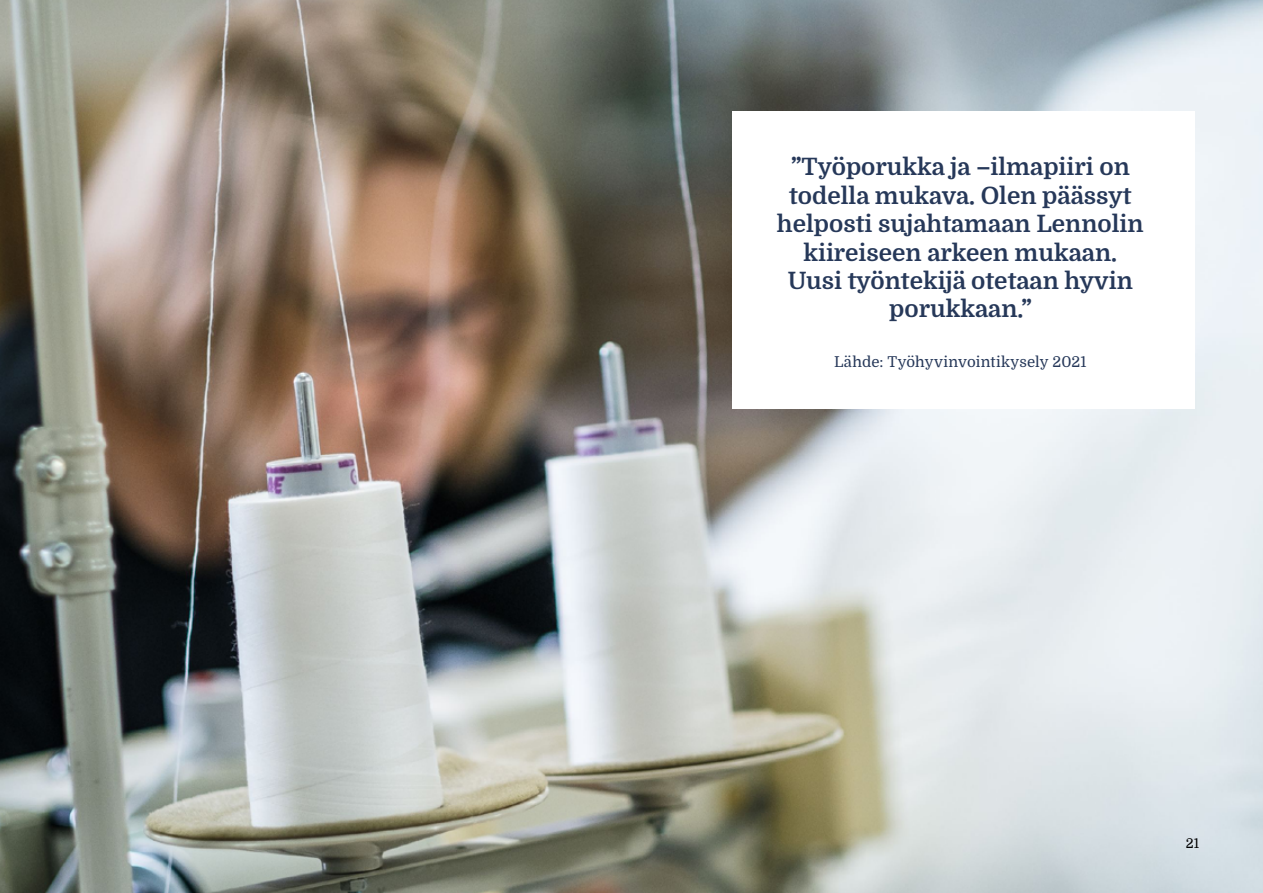
<style>
.page{position:relative;width:1263px;height:893px;background:#fff}
.page>*{position:absolute;margin:0;border:0;box-sizing:border-box;transform-origin:0 0}
.t1{font:700 24px/28.5px "Domine";color:#263859;text-align:center}
.t2{font:15px "Domine";letter-spacing:.005em;color:#263859}
.t3{font:13.5px "Domine";color:#000}
</style>
<div class="page">
<img style="left:0;top:0;width:1263px;height:893px">
<div style="left:732px;top:112px;width:463px;height:297px;background:#fff"></div>
<p class="t1" style="left:777px;top:153px;width:368px">”Työporukka ja –ilmapiiri on todella mukava. Olen päässyt helposti sujahtamaan Lennolin kiireiseen arkeen mukaan.<br>Uusi työntekijä otetaan hyvin porukkaan.”</p>
<p class="t2" style="left:834px;top:354px;width:254px">Lähde: Työhyvinvointikysely 2021</p>
<p class="t3" style="left:1186px;top:836px;width:15px">21</p>
</div>
